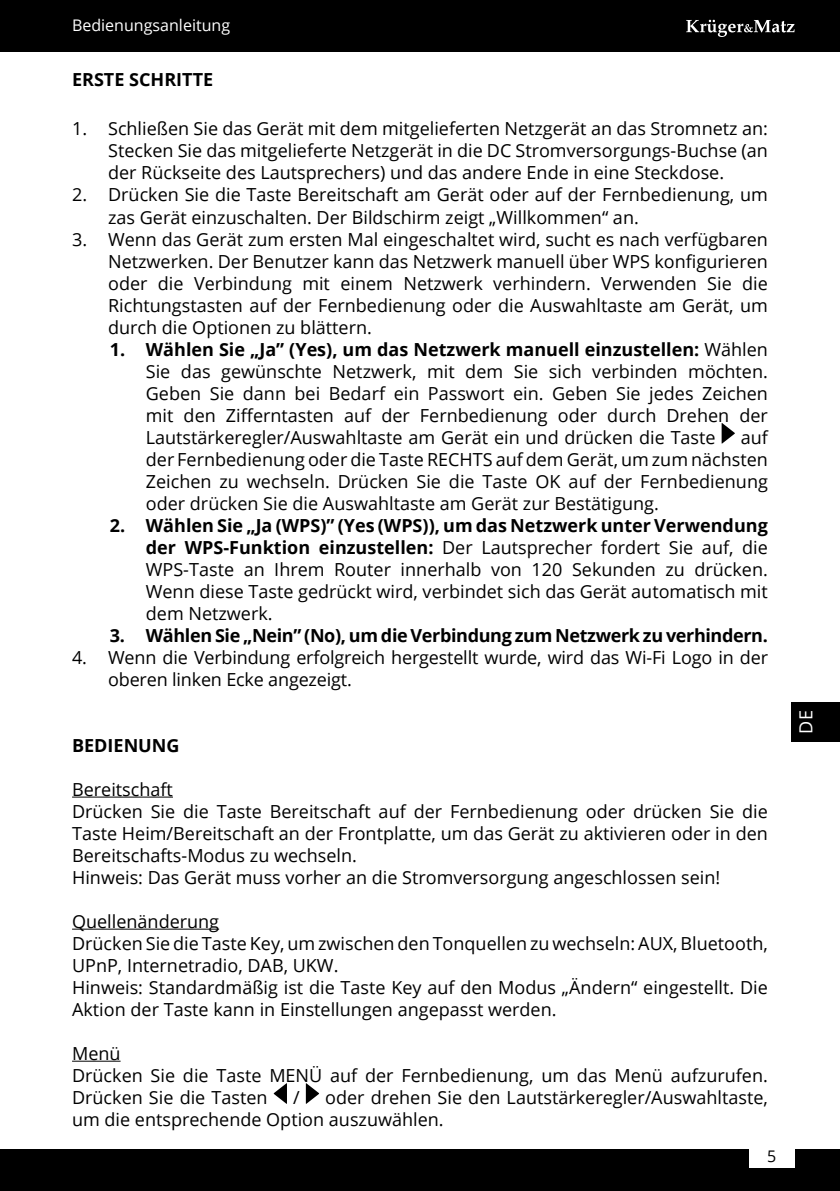
<style>
.page{position:relative;width:840px;height:1191px;background:#fff}
.page>*{position:absolute;margin:0;border:0;box-sizing:border-box;transform-origin:0 0}
.t1{font:18px/22px "Open Sans";color:#000}
.t2{font:700 18px "Open Sans";letter-spacing:-.02em;color:#000}
.t3{font:700 18px "Open Sans";color:#000}
.t4{font:18px "Open Sans";color:#fff}
.t5{font:16px "Open Sans";color:#fff}
.t6{font:16px "Open Sans";color:#000}
.s1{font-weight:700}
</style>
<div class="page">
<div style="left:0;top:1149px;width:839px;height:42px;background:#000"></div>
<div style="left:0;top:0;width:839px;height:51px;background:#000"></div>
<svg style="left:686px;top:20px;width:108px;height:17px"></svg>
<div style="left:748px;top:1144px;width:46px;height:24px;background:#fff"></div>
<div style="left:790px;top:702px;width:49px;height:40px;background:#000"></div>
<hr style="left:72px;top:796px;width:101px;height:1px;background:#000">
<hr style="left:72px;top:928px;width:147px;height:1px;background:#000">
<hr style="left:72px;top:1060px;width:48px;height:1px;background:#000">
<svg style="left:721px;top:423px;width:13px;height:21px"></svg>
<svg style="left:273px;top:1083px;width:14px;height:21px"></svg>
<svg style="left:306px;top:1083px;width:13px;height:21px"></svg>
<p class="t5" style="left:72px;top:14px;width:159px">Bedienungsanleitung</p>
<p class="t3" style="left:72px;top:67px;width:142px">ERSTE SCHRITTE</p>
<p class="t1" style="left:108px;top:117px;width:661px;text-align:justify;text-indent:-36px">1. Schließen Sie das Gerät mit dem mitgelieferten Netzgerät an das Stromnetz an:<br>Stecken Sie das mitgelieferte Netzgerät in die DC Stromversorgungs-Buchse (an der Rückseite des Lautsprechers) und das andere Ende in eine Steckdose.</p>
<p class="t1" style="left:108px;top:183px;width:661px;text-indent:-36px">2. Drücken Sie die Taste Bereitschaft am Gerät oder auf der Fernbedienung, um zas Gerät einzuschalten. Der Bildschirm zeigt „Willkommen“ an.</p>
<p class="t1" style="left:108px;top:227px;width:661px;text-align:justify;text-indent:-36px">3. Wenn das Gerät zum ersten Mal eingeschaltet wird, sucht es nach verfügbaren Netzwerken. Der Benutzer kann das Netzwerk manuell über WPS konfigurieren oder die Verbindung mit einem Netzwerk verhindern. Verwenden Sie die Richtungstasten auf der Fernbedienung oder die Auswahltaste am Gerät, um durch die Optionen zu blättern.</p>
<p class="t1" style="left:146px;top:337px;width:623px;text-align:justify;text-indent:-36px"><span class="s1">1. Wählen Sie „Ja” (Yes), um das Netzwerk manuell einzustellen:</span> Wählen Sie das gewünschte Netzwerk, mit dem Sie sich verbinden möchten.<br>Geben Sie dann bei Bedarf ein Passwort ein. Geben Sie jedes Zeichen mit den Zifferntasten auf der Fernbedienung oder durch Drehen der Lautstärkeregler/Auswahltaste am Gerät ein und drücken die Taste</p>
<p class="t1" style="left:146px;top:425px;width:623px;text-align:justify;text-indent:594px">auf der Fernbedienung oder die Taste RECHTS auf dem Gerät, um zum nächsten Zeichen zu wechseln. Drücken Sie die Taste OK auf der Fernbedienung oder drücken Sie die Auswahltaste am Gerät zur Bestätigung.</p>
<p class="t1" style="left:146px;top:513px;width:623px;text-align:justify;text-indent:-36px"><span class="s1">2. Wählen Sie „Ja (WPS)” (Yes (WPS)), um das Netzwerk unter Verwendung der WPS-Funktion einzustellen:</span> Der Lautsprecher fordert Sie auf, die WPS-Taste an Ihrem Router innerhalb von 120 Sekunden zu drücken.<br>Wenn diese Taste gedrückt wird, verbindet sich das Gerät automatisch mit dem Netzwerk.</p>
<p class="t2" style="left:110px;top:622px;width:659px">3. Wählen Sie „Nein” (No), um die Verbindung zum Netzwerk zu verhindern.</p>
<p class="t1" style="left:108px;top:645px;width:661px;text-indent:-36px">4. Wenn die Verbindung erfolgreich hergestellt wurde, wird das Wi-Fi Logo in der oberen linken Ecke angezeigt.</p>
<p class="t3" style="left:72px;top:732px;width:109px">BEDIENUNG</p>
<p class="t1" style="left:72px;top:777px;width:697px">Bereitschaft<br>Drücken Sie die Taste Bereitschaft auf der Fernbedienung oder drücken Sie die Taste Heim/Bereitschaft an der Frontplatte, um das Gerät zu aktivieren oder in den Bereitschafts-Modus zu wechseln.<br>Hinweis: Das Gerät muss vorher an die Stromversorgung angeschlossen sein!</p>
<p class="t1" style="left:72px;top:909px;width:697px">Quellenänderung<br>Drücken Sie die Taste Key, um zwischen den Tonquellen zu wechseln: AUX, Bluetooth, UPnP, Internetradio, DAB, UKW.<br>Hinweis: Standardmäßig ist die Taste Key auf den Modus „Ändern“ eingestellt. Die Aktion der Taste kann in Einstellungen angepasst werden.</p>
<p class="t1" style="left:72px;top:1041px;width:697px">Menü<br>Drücken Sie die Taste MENÜ auf der Fernbedienung, um das Menü aufzurufen.<br>Drücken Sie die Tasten</p>
<p class="t1" style="left:72px;top:1085px;width:697px;text-indent:253px">oder drehen Sie den Lautstärkeregler/Auswahltaste, um die entsprechende Option auszuwählen.</p>
<p class="t1" style="left:293px;top:1085px;width:8px">/</p>
<p class="t6" style="left:766px;top:1145px;width:11px">5</p>
<p class="t4" style="left:793px;top:733px;width:25px;rotate:-90deg">DE</p>
</div>
